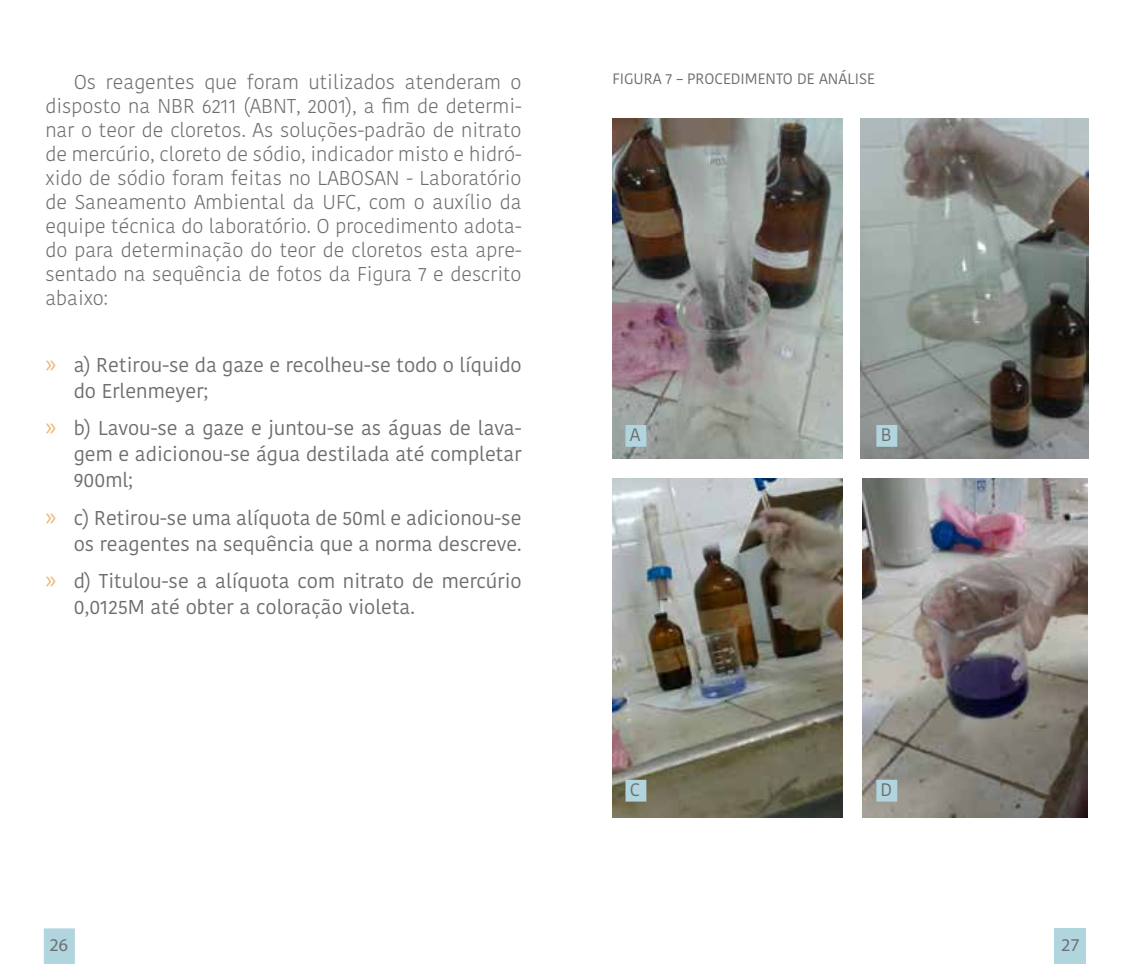
<style>
.page{position:relative;width:1134px;height:964px;background:#fff}
.page>*{position:absolute;margin:0;border:0;box-sizing:border-box;transform-origin:0 0}
.t1{font:300 20px/24px "Kohinoor Bangla";color:#6d6e71;text-align:justify}
.t2{font:20px/26px "Kohinoor Bangla";color:#6d6e71}
.t3{font:18px "Myriad Pro";color:#6d6e71}
.t4{font:18px "Kohinoor Bangla";color:#6d6e71}
.t5{font:15px "Kohinoor Bangla";color:#6d6e71}
.s1{font-family:"Myriad Pro";font-size:26px;color:#efb776}
</style>
<div class="page">
<div style="left:44px;top:928px;width:31px;height:36px;background:#b0d5de"></div>
<div style="left:1054px;top:928px;width:31px;height:36px;background:#b0d5de"></div>
<img style="left:612px;top:119px;width:230px;height:339px">
<img style="left:861px;top:119px;width:227px;height:339px">
<img style="left:612px;top:479px;width:230px;height:339px">
<img style="left:862px;top:479px;width:226px;height:339px">
<div style="left:625px;top:425px;width:21px;height:22px;background:#b0d5de"></div>
<div style="left:625px;top:780px;width:21px;height:21px;background:#b0d5de"></div>
<div style="left:876px;top:425px;width:21px;height:22px;background:#b0d5de"></div>
<div style="left:876px;top:780px;width:21px;height:21px;background:#b0d5de"></div>
<p class="t1" style="left:45px;top:70px;width:478px;text-indent:28px">Os reagentes que foram utilizados atenderam o disposto na NBR 6211 (ABNT, 2001), a fim de determi&shy;nar o teor de cloretos. As soluções-padrão de nitrato de mercúrio, cloreto de sódio, indicador misto e hidró&shy;xido de sódio foram feitas no LABOSAN - Laboratório de Saneamento Ambiental da UFC, com o auxílio da equipe técnica do laboratório. O procedimento adota&shy;do para determinação do teor de cloretos esta apre&shy;sentado na sequência de fotos da Figura 7 e descrito abaixo:</p>
<p class="t2" style="left:74px;top:352px;width:449px;text-indent:-28px"><span class="s1">»</span> a) Retirou-se da gaze e recolheu-se todo o líquido do Erlenmeyer;</p>
<p class="t2" style="left:74px;top:415px;width:449px;text-align:justify;text-indent:-28px"><span class="s1">»</span> b) Lavou-se a gaze e juntou-se as águas de lava&shy;gem e adicionou-se água destilada até completar 900ml;</p>
<p class="t2" style="left:45px;top:504px;width:478px;text-align:right"><span class="s1">»</span> c) Retirou-se uma alíquota de 50ml e adicionou-se os reagentes na sequência que a norma descreve.</p>
<p class="t2" style="left:74px;top:568px;width:449px;text-indent:-28px"><span class="s1">»</span> d) Titulou-se a alíquota com nitrato de mercúrio<br>0,0125M até obter a coloração violeta.</p>
<p class="t5" style="left:612px;top:67px;width:264px">FIGURA 7 – PROCEDIMENTO DE ANÁLISE</p>
<p class="t4" style="left:630px;top:421px;width:12px">A</p>
<p class="t4" style="left:881px;top:421px;width:12px">B</p>
<p class="t4" style="left:630px;top:776px;width:12px">C</p>
<p class="t4" style="left:880px;top:776px;width:13px">D</p>
<p class="t3" style="left:49px;top:933px;width:20px">26</p>
<p class="t3" style="left:1061px;top:933px;width:20px">27</p>
</div>
